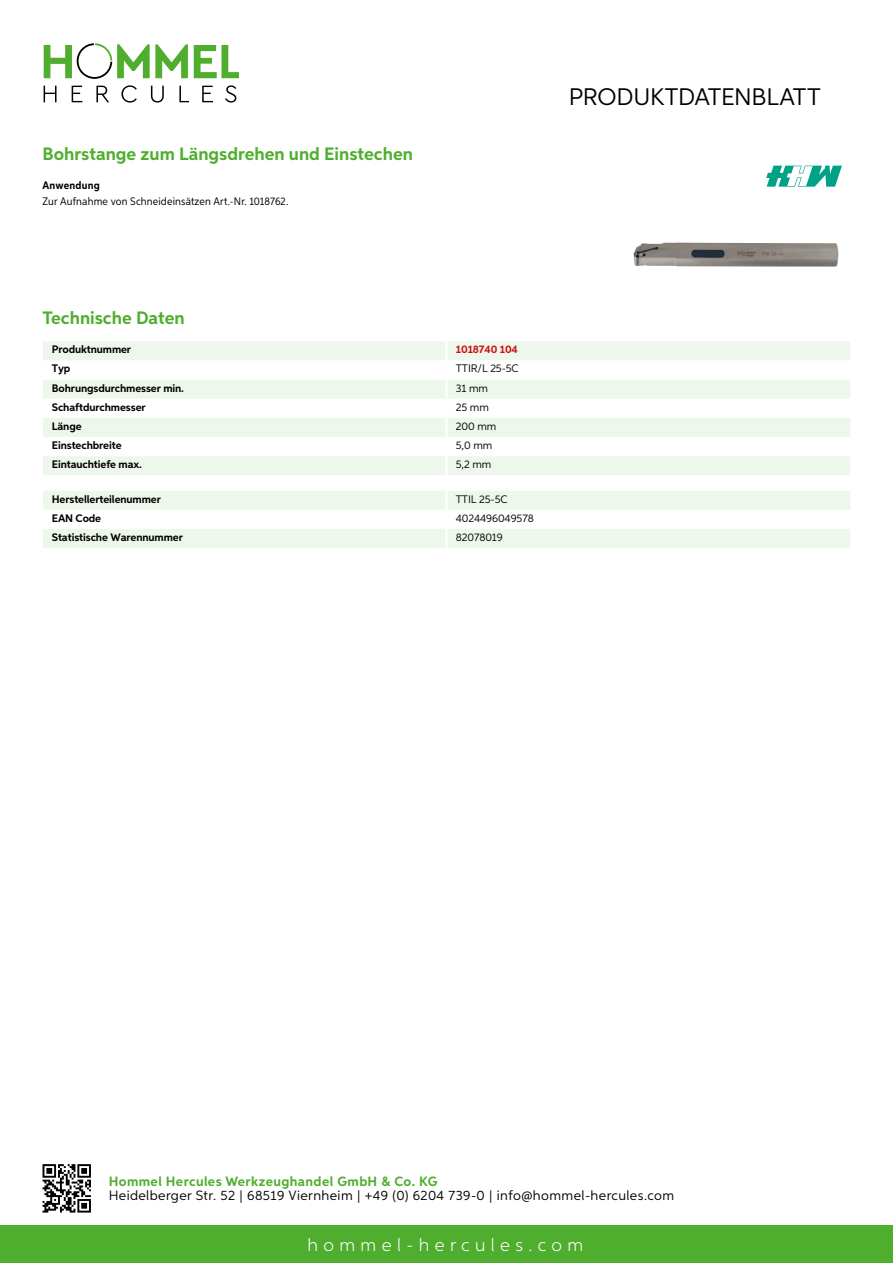
<style>
.page{position:relative;width:893px;height:1263px;background:#fff}
.page>*{position:absolute;margin:0;border:0;box-sizing:border-box;transform-origin:0 0}
.t1{font:24px "Aspira";letter-spacing:-.01em;color:#000}
.t2{font:700 18px "Aspira";color:#50ae2f}
.t3{font:300 18px "Aspira";letter-spacing:.3em;color:#fff}
.t4{font:13.5px "Aspira";letter-spacing:.03em;color:#000}
.t5{font:700 13.5px "Aspira";letter-spacing:.03em;color:#50ae2f}
.t6{font:700 10.95px "Aspira";letter-spacing:-.01em;color:#000}
.t7{font:10.95px "Aspira";letter-spacing:-.01em;color:#000}
.t8{font:10.95px "Aspira Nar";letter-spacing:.015em;color:#000}
.t9{font:700 10.95px "Aspira";letter-spacing:-.01em;color:#cd1013}
.t10{font:700 10.95px "Aspira Nar";letter-spacing:.02em;color:#000}
</style>
<div class="page">
<div style="left:0;top:1226px;width:893px;height:37px;background:#50ae2f"></div>
<svg style="left:43px;top:1164px;width:48px;height:48px"></svg>
<svg style="left:194px;top:45px;width:45px;height:33px"></svg>
<svg style="left:44px;top:43px;width:144px;height:36px"></svg>
<svg style="left:44px;top:86px;width:13px;height:16px"></svg>
<svg style="left:72px;top:86px;width:10px;height:16px"></svg>
<svg style="left:96px;top:86px;width:13px;height:16px"></svg>
<svg style="left:121px;top:85px;width:16px;height:18px"></svg>
<svg style="left:151px;top:86px;width:13px;height:17px"></svg>
<svg style="left:179px;top:86px;width:10px;height:16px"></svg>
<svg style="left:202px;top:86px;width:11px;height:16px"></svg>
<svg style="left:225px;top:85px;width:11px;height:18px"></svg>
<div style="left:43px;top:341px;width:807px;height:134px;background:#eef7eb"></div>
<svg style="left:43px;top:360px;width:807px;height:96px"></svg>
<hr style="left:445px;top:341px;width:3px;height:19px;background:#fff">
<hr style="left:445px;top:360px;width:3px;height:20px;background:#fff">
<hr style="left:445px;top:380px;width:3px;height:19px;background:#fff">
<hr style="left:445px;top:399px;width:3px;height:19px;background:#fff">
<hr style="left:445px;top:418px;width:3px;height:19px;background:#fff">
<hr style="left:445px;top:437px;width:3px;height:19px;background:#fff">
<hr style="left:445px;top:456px;width:3px;height:19px;background:#fff">
<svg style="left:43px;top:491px;width:807px;height:57px"></svg>
<hr style="left:445px;top:529px;width:3px;height:19px;background:#fff">
<img style="left:634px;top:243px;width:204px;height:24px">
<svg style="left:766px;top:166px;width:76px;height:21px"></svg>
<h2 class="t2" style="left:43px;top:142px;width:372px">Bohrstange zum Längsdrehen und Einstechen</h2>
<p class="t10" style="left:43px;top:179px;width:59px">Anwendung</p>
<p class="t8" style="left:43px;top:194px;width:247px">Zur Aufnahme von Schneideinsätzen Art.-Nr. 1018762.</p>
<h1 class="t1" style="left:569px;top:82px;width:253px">Produktdatenblatt</h1>
<h2 class="t2" style="left:43px;top:307px;width:144px">Technische Daten</h2>
<p class="t6" style="left:52px;top:343px;width:81px">Produktnummer</p>
<p class="t9" style="left:456px;top:343px;width:64px">1018740 104</p>
<p class="t6" style="left:52px;top:362px;width:20px">Typ</p>
<p class="t7" style="left:456px;top:362px;width:64px">TTIR/L 25-5C</p>
<p class="t6" style="left:52px;top:381px;width:134px">Bohrungsdurchmesser min.</p>
<p class="t7" style="left:456px;top:381px;width:34px">31 mm</p>
<p class="t6" style="left:52px;top:400px;width:95px">Schaftdurchmesser</p>
<p class="t7" style="left:456px;top:400px;width:35px">25 mm</p>
<p class="t6" style="left:52px;top:419px;width:31px">Länge</p>
<p class="t7" style="left:456px;top:419px;width:42px">200 mm</p>
<p class="t6" style="left:52px;top:438px;width:71px">Einstechbreite</p>
<p class="t7" style="left:456px;top:438px;width:38px">5,0 mm</p>
<p class="t6" style="left:52px;top:458px;width:92px">Eintauchtiefe max.</p>
<p class="t7" style="left:456px;top:458px;width:37px">5,2 mm</p>
<p class="t6" style="left:52px;top:492px;width:111px">Herstellerteilenummer</p>
<p class="t7" style="left:456px;top:492px;width:53px">TTIL 25-5C</p>
<p class="t6" style="left:52px;top:511px;width:51px">EAN Code</p>
<p class="t7" style="left:456px;top:511px;width:79px">4024496049578</p>
<p class="t6" style="left:52px;top:530px;width:132px">Statistische Warennummer</p>
<p class="t7" style="left:456px;top:530px;width:48px">82078019</p>
<p class="t5" style="left:109px;top:1172px;width:330px">Hommel Hercules Werkzeughandel GmbH &amp; Co. KG</p>
<p class="t4" style="left:109px;top:1187px;width:567px">Heidelberger Str. 52 | 68519 Viernheim | +49 (0) 6204 739-0 | info@hommel-hercules.com</p>
<h2 class="t3" style="left:307px;top:1234px;width:277px">hommel-hercules.com</h2>
</div>
